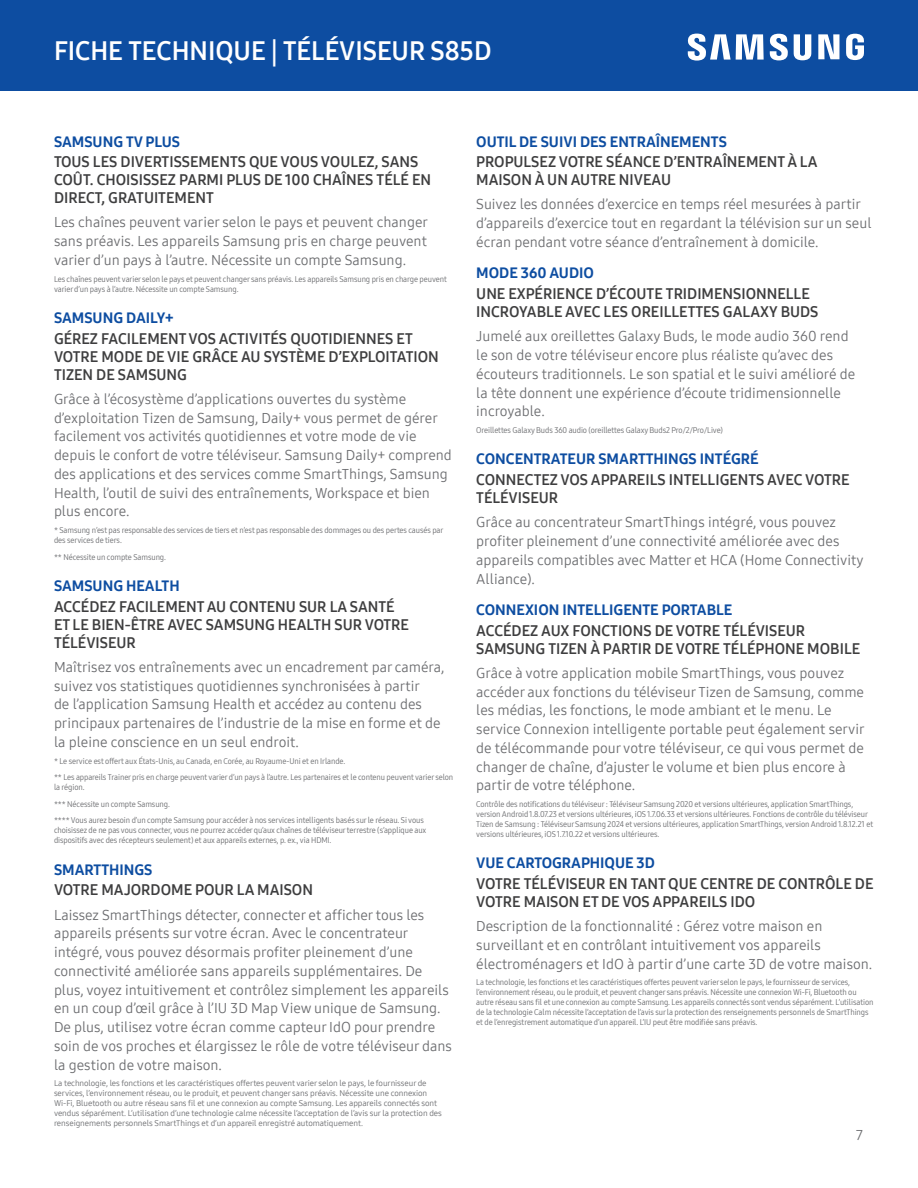
<style>
.page{position:relative;width:918px;height:1188px;background:#fff}
.page>*{position:absolute;margin:0;border:0;box-sizing:border-box;transform-origin:0 0}
.t1{font:26.1px "Samsung One 700";color:#fff}
.KEY_FEATURE_-_HEADLINES__BLACK{font:15px/18px "Samsung One 700";color:#3e3e3f}
.KEY_FEATURE_-_HEADLINES__BLUE_800{font:15px "Samsung One 800";color:#0d4da1}
.Body_Copy{font:14.25px/18.8px "Samsung One 400";color:#6c6d70}
.LEGAL{font:8.25px/9.9px "Samsung One 400 C";letter-spacing:-.01em;color:#6c6d70}
.LEGAL-2{font:8.25px/9.9px "Samsung One 400";letter-spacing:-.01em;color:#6c6d70}
</style>
<div class="page">
<div style="left:0;top:0;width:918px;height:91px;background:#0d4da1"></div>
<svg style="left:688px;top:34px;width:176px;height:27px"></svg>
<h1 class="t1" style="left:54px;top:34px;width:439px">FICHE TECHNIQUE | TÉLÉVISEUR S85D</h1>
<p class="KEY_FEATURE_-_HEADLINES__BLUE_800" style="left:54px;top:131px;width:128px">SAMSUNG TV PLUS</p>
<p class="KEY_FEATURE_-_HEADLINES__BLACK" style="left:54px;top:153px;width:379px">TOUS LES DIVERTISSEMENTS QUE VOUS VOULEZ, SANS<br>COÛT. CHOISISSEZ PARMI PLUS DE 100 CHAÎNES TÉLÉ EN<br>DIRECT, GRATUITEMENT</p>
<p class="Body_Copy" style="left:54px;top:213px;width:376px;text-align:justify">Les chaînes peuvent varier selon le pays et peuvent changer sans préavis. Les appareils Samsung pris en charge peuvent varier d’un pays à l’autre. Nécessite un compte Samsung.</p>
<p class="LEGAL" style="left:54px;top:274px;width:394px">Les chaînes peuvent varier selon le pays et peuvent changer sans préavis. Les appareils Samsung pris en charge peuvent varier d’un pays à l’autre. Nécessite un compte Samsung.</p>
<p class="KEY_FEATURE_-_HEADLINES__BLUE_800" style="left:54px;top:308px;width:121px">SAMSUNG DAILY+</p>
<p class="KEY_FEATURE_-_HEADLINES__BLACK" style="left:54px;top:329px;width:386px">GÉREZ FACILEMENT VOS ACTIVITÉS QUOTIDIENNES ET<br>VOTRE MODE DE VIE GRÂCE AU SYSTÈME D’EXPLOITATION<br>TIZEN DE SAMSUNG</p>
<p class="Body_Copy" style="left:54px;top:389px;width:399px">Grâce à l’écosystème d’applications ouvertes du système d’exploitation Tizen de Samsung, Daily+ vous permet de gérer facilement vos activités quotidiennes et votre mode de vie depuis le confort de votre téléviseur. Samsung Daily+ comprend des applications et des services comme SmartThings, Samsung Health, l’outil de suivi des entraînements, Workspace et bien plus encore.</p>
<p class="LEGAL" style="left:54px;top:525px;width:391px">* Samsung n’est pas responsable des services de tiers et n’est pas responsable des dommages ou des pertes causés par des services de tiers.</p>
<p class="LEGAL" style="left:54px;top:552px;width:114px">** Nécessite un compte Samsung.</p>
<p class="KEY_FEATURE_-_HEADLINES__BLUE_800" style="left:54px;top:576px;width:127px">SAMSUNG HEALTH</p>
<p class="KEY_FEATURE_-_HEADLINES__BLACK" style="left:54px;top:597px;width:357px">ACCÉDEZ FACILEMENT AU CONTENU SUR LA SANTÉ<br>ET LE BIEN-ÊTRE AVEC SAMSUNG HEALTH SUR VOTRE<br>TÉLÉVISEUR</p>
<p class="Body_Copy" style="left:54px;top:657px;width:392px">Maîtrisez vos entraînements avec un encadrement par caméra, suivez vos statistiques quotidiennes synchronisées à partir<br>de l’application Samsung Health et accédez au contenu des principaux partenaires de l’industrie de la mise en forme et de la pleine conscience en un seul endroit.</p>
<p class="LEGAL" style="left:54px;top:756px;width:293px">* Le service est offert aux États-Unis, au Canada, en Corée, au Royaume-Uni et en Irlande.</p>
<p class="LEGAL" style="left:54px;top:772px;width:401px">** Les appareils Trainer pris en charge peuvent varier d’un pays à l’autre. Les partenaires et le contenu peuvent varier selon la région.</p>
<p class="LEGAL" style="left:54px;top:799px;width:117px">*** Nécessite un compte Samsung.</p>
<p class="LEGAL" style="left:54px;top:815px;width:374px">**** Vous aurez besoin d’un compte Samsung pour accéder à nos services intelligents basés sur le réseau. Si vous choisissez de ne pas vous connecter, vous ne pourrez accéder qu’aux chaînes de téléviseur terrestre (s’applique aux dispositifs avec des récepteurs seulement) et aux appareils externes, p. ex., via HDMI.</p>
<p class="KEY_FEATURE_-_HEADLINES__BLUE_800" style="left:54px;top:859px;width:100px">SMARTTHINGS</p>
<p class="KEY_FEATURE_-_HEADLINES__BLACK" style="left:54px;top:881px;width:260px">VOTRE MAJORDOME POUR LA MAISON</p>
<p class="Body_Copy" style="left:54px;top:905px;width:400px">Laissez SmartThings détecter, connecter et afficher tous les appareils présents sur votre écran. Avec le concentrateur intégré, vous pouvez désormais profiter pleinement d’une connectivité améliorée sans appareils supplémentaires. De plus, voyez intuitivement et contrôlez simplement les appareils en un coup d’œil grâce à l’IU 3D Map View unique de Samsung.<br>De plus, utilisez votre écran comme capteur IdO pour prendre soin de vos proches et élargissez le rôle de votre téléviseur dans la gestion de votre maison.</p>
<p class="LEGAL-2" style="left:54px;top:1078px;width:389px">La technologie, les fonctions et les caractéristiques offertes peuvent varier selon le pays, le fournisseur de services, l’environnement réseau, ou le produit, et peuvent changer sans préavis. Nécessite une connexion Wi-Fi, Bluetooth ou autre réseau sans fil et une connexion au compte Samsung. Les appareils connectés sont vendus séparément. L’utilisation d’une technologie calme nécessite l’acceptation de l’avis sur la protection des renseignements personnels SmartThings et d’un appareil enregistré automatiquement.</p>
<p class="KEY_FEATURE_-_HEADLINES__BLUE_800" style="left:476px;top:131px;width:252px">OUTIL DE SUIVI DES ENTRAÎNEMENTS</p>
<p class="KEY_FEATURE_-_HEADLINES__BLACK" style="left:476px;top:153px;width:343px">PROPULSEZ VOTRE SÉANCE D’ENTRAÎNEMENT À LA<br>MAISON À UN AUTRE NIVEAU</p>
<p class="Body_Copy" style="left:476px;top:195px;width:397px">Suivez les données d’exercice en temps réel mesurées à partir d’appareils d’exercice tout en regardant la télévision sur un seul écran pendant votre séance d’entraînement à domicile.</p>
<p class="KEY_FEATURE_-_HEADLINES__BLUE_800" style="left:476px;top:263px;width:119px">MODE 360 AUDIO</p>
<p class="KEY_FEATURE_-_HEADLINES__BLACK" style="left:476px;top:285px;width:344px">UNE EXPÉRIENCE D’ÉCOUTE TRIDIMENSIONNELLE<br>INCROYABLE AVEC LES OREILLETTES GALAXY BUDS</p>
<p class="Body_Copy" style="left:476px;top:327px;width:381px">Jumelé aux oreillettes Galaxy Buds, le mode audio 360 rend le son de votre téléviseur encore plus réaliste qu’avec des écouteurs traditionnels. Le son spatial et le suivi amélioré de la tête donnent une expérience d’écoute tridimensionnelle incroyable.</p>
<p class="LEGAL" style="left:476px;top:425px;width:248px">Oreillettes Galaxy Buds 360 audio (oreillettes Galaxy Buds2 Pro/2/Pro/Live)</p>
<p class="KEY_FEATURE_-_HEADLINES__BLUE_800" style="left:476px;top:449px;width:284px">CONCENTRATEUR SMARTTHINGS INTÉGRÉ</p>
<p class="KEY_FEATURE_-_HEADLINES__BLACK" style="left:476px;top:471px;width:375px">CONNECTEZ VOS APPAREILS INTELLIGENTS AVEC VOTRE<br>TÉLÉVISEUR</p>
<p class="Body_Copy" style="left:476px;top:513px;width:389px">Grâce au concentrateur SmartThings intégré, vous pouvez profiter pleinement d’une connectivité améliorée avec des appareils compatibles avec Matter et HCA (Home Connectivity Alliance).</p>
<p class="KEY_FEATURE_-_HEADLINES__BLUE_800" style="left:476px;top:600px;width:258px">CONNEXION INTELLIGENTE PORTABLE</p>
<p class="KEY_FEATURE_-_HEADLINES__BLACK" style="left:476px;top:621px;width:385px">ACCÉDEZ AUX FONCTIONS DE VOTRE TÉLÉVISEUR<br>SAMSUNG TIZEN À PARTIR DE VOTRE TÉLÉPHONE MOBILE</p>
<p class="Body_Copy" style="left:476px;top:663px;width:390px">Grâce à votre application mobile SmartThings, vous pouvez accéder aux fonctions du téléviseur Tizen de Samsung, comme les médias, les fonctions, le mode ambiant et le menu. Le service Connexion intelligente portable peut également servir de télécommande pour votre téléviseur, ce qui vous permet de changer de chaîne, d’ajuster le volume et bien plus encore à partir de votre téléphone.</p>
<p class="LEGAL" style="left:476px;top:799px;width:398px">Contrôle des notifications du téléviseur : Téléviseur Samsung 2020 et versions ultérieures, application SmartThings, version Android 1.8.07.23 et versions ultérieures, iOS 1.7.06.33 et versions ultérieures. Fonctions de contrôle du téléviseur Tizen de Samsung : Téléviseur Samsung 2024 et versions ultérieures, application SmartThings, version Android 1.8.12.21 et versions ultérieures, iOS 1.7.10.22 et versions ultérieures.</p>
<p class="KEY_FEATURE_-_HEADLINES__BLUE_800" style="left:476px;top:853px;width:180px">VUE CARTOGRAPHIQUE 3D</p>
<p class="KEY_FEATURE_-_HEADLINES__BLACK" style="left:476px;top:875px;width:399px">VOTRE TÉLÉVISEUR EN TANT QUE CENTRE DE CONTRÔLE DE<br>VOTRE MAISON ET DE VOS APPAREILS IDO</p>
<p class="Body_Copy" style="left:476px;top:917px;width:398px">Description de la fonctionnalité : Gérez votre maison en surveillant et en contrôlant intuitivement vos appareils électroménagers et IdO à partir d’une carte 3D de votre maison.</p>
<p class="LEGAL" style="left:476px;top:977px;width:399px">La technologie, les fonctions et les caractéristiques offertes peuvent varier selon le pays, le fournisseur de services, l’environnement réseau, ou le produit, et peuvent changer sans préavis. Nécessite une connexion Wi-Fi, Bluetooth ou autre réseau sans fil et une connexion au compte Samsung. Les appareils connectés sont vendus séparément. L’utilisation de la technologie Calm nécessite l’acceptation de l’avis sur la protection des renseignements personnels de SmartThings et de l’enregistrement automatique d’un appareil. L’IU peut être modifiée sans préavis.</p>
<p class="Body_Copy" style="left:856px;top:1125px;width:8px">7</p>
</div>
